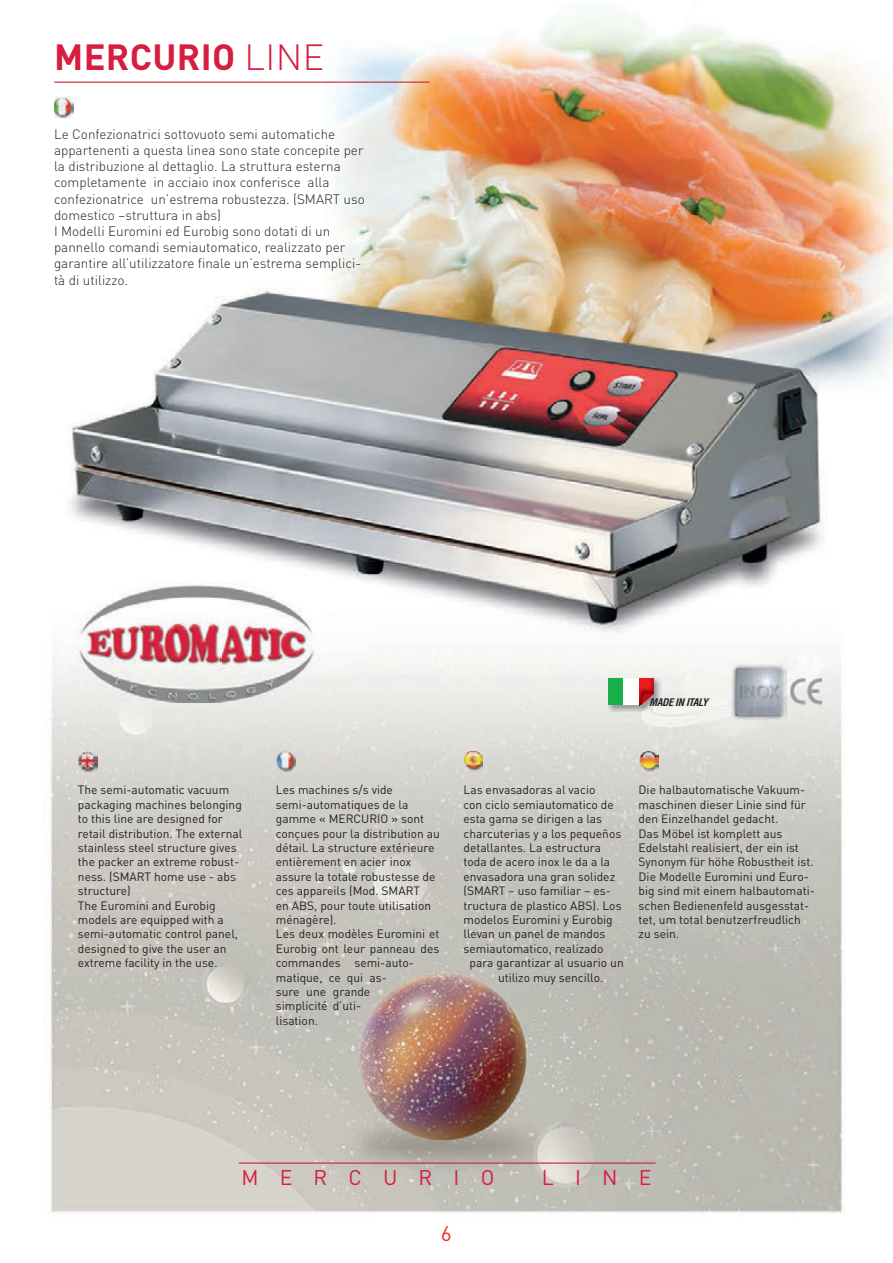
<style>
.page{position:relative;width:893px;height:1263px;background:#fff}
.page>*{position:absolute;margin:0;border:0;box-sizing:border-box;transform-origin:0 0}
.t1{font:700 36px "DIN Pro";letter-spacing:.01em;color:#d71d40}
.t2{font:21px "DIN Pro";letter-spacing:1.01em;color:#d71d40}
.t3{font:21px "DIN Pro";color:#ee2a25}
.t4{font:300 13.5px/16.2px "DIN Pro";color:#231f20}
.t5{font:12px/14.4px "DIN Pro";color:#231f20}
.t6{font:italic 700 condensed 10.2px "Helvetica";color:#231f20}
.s1{font-weight:300}
</style>
<div class="page">
<img style="left:50px;top:13px;width:843px;height:1200px">
<img style="left:54px;top:97px;width:19px;height:22px">
<img style="left:78px;top:751px;width:19px;height:22px">
<img style="left:276px;top:749px;width:19px;height:22px">
<img style="left:463px;top:751px;width:20px;height:22px">
<img style="left:639px;top:751px;width:19px;height:22px">
<img style="left:68px;top:583px;width:258px;height:119px">
<hr style="left:239px;top:1162px;width:417px;height:2px;background:#c2262c">
<img style="left:789px;top:678px;width:33px;height:29px">
<img style="left:728px;top:653px;width:61px;height:69px">
<img style="left:731px;top:663px;width:55px;height:57px">
<img style="left:606px;top:676px;width:56px;height:37px">
<div style="left:622px;top:678px;width:17px;height:27px;background:#fff"></div>
<div style="left:608px;top:678px;width:15px;height:27px;background:#1aaf4d"></div>
<svg style="left:639px;top:678px;width:15px;height:28px"></svg>
<hr style="left:54px;top:82px;width:376px;height:1px;background:#c2262c">
<h1 class="t1" style="left:54px;top:27px;width:272px">MERCURIO <span class="s1">LINE</span></h1>
<p class="t4" style="left:54px;top:125px;width:312px">Le Confezionatrici sottovuoto semi automatiche appartenenti a questa linea sono state concepite per la distribuzione al dettaglio. La struttura esterna completamente in acciaio inox conferisce alla confezionatrice un’estrema robustezza. (SMART uso domestico –struttura in abs)<br>I Modelli Euromini ed Eurobig sono dotati di un pannello comandi semiautomatico, realizzato per garantire all’utilizzatore finale un’estrema semplici&shy;tà di utilizzo.</p>
<p class="t5" style="left:78px;top:782px;width:166px">the semi-automatic vacuum packaging machines belonging to this line are designed for retail distribution. the external stainless steel structure gives the packer an extreme robust&shy;ness. (sMaRt home use - abs structure)<br>the Euromini and Eurobig models are equipped with a semi-automatic control panel, designed to give the user an extreme facility in the use.</p>
<p class="t6" style="left:649px;top:696px;width:63px">MADEINITALY</p>
<p class="t5" style="left:276px;top:782px;width:166px">Les machines s/s vide semi-automatiques de la gamme « MERCURIO » sont conçues pour la distribution au détail. La structure extérieure entièrement en acier inox assure la totale robustesse de ces appareils (Mod. sMaRt<br>en abs, pour toute utilisation ménagère).</p>
<p class="t5" style="left:276px;top:926px;width:165px">Les deux modèles Euromini et<br>Eurobig ont leur panneau des commandes semi-auto&shy;matique, ce qui as-<br>sure une grande<br>simplicité d’uti-<br>lisation.</p>
<p class="t5" style="left:463px;top:782px;width:133px">Las envasadoras al vacio</p>
<p class="t5" style="left:463px;top:796px;width:152px">con ciclo semiautomatico de</p>
<p class="t5" style="left:463px;top:810px;width:140px">esta gama se dirigen a las</p>
<p class="t5" style="left:463px;top:825px;width:159px">charcuterias y a los pequeños</p>
<p class="t5" style="left:463px;top:839px;width:139px">detallantes. La estructura</p>
<p class="t5" style="left:463px;top:854px;width:148px">toda de acero inox le da a la</p>
<p class="t5" style="left:463px;top:868px;width:153px">envasadora una gran solidez</p>
<p class="t5" style="left:463px;top:882px;width:149px">(sMaRt – uso familiar – es-</p>
<p class="t5" style="left:463px;top:897px;width:160px">tructura de plastico abs). Los</p>
<p class="t5" style="left:463px;top:911px;width:151px">modelos Euromini y Eurobig</p>
<p class="t5" style="left:463px;top:926px;width:143px">llevan un panel de mandos</p>
<p class="t5" style="left:463px;top:940px;width:141px">semiautomatico, realizado</p>
<p class="t5" style="left:469px;top:954px;width:156px">para garantizar al usuario un</p>
<p class="t5" style="left:498px;top:969px;width:107px">utilizo muy sencillo.</p>
<p class="t5" style="left:639px;top:782px;width:178px">Die halbautomatische Vakuum&shy;maschinen dieser Linie sind für den Einzelhandel gedacht.<br>Das Möbel ist komplett aus<br>Edelstahl realisiert, der ein ist synonym für höhe Robustheit ist.<br>Die Modelle Euromini und Euro&shy;big sind mit einem halbautomati&shy;schen bedienenfeld ausgesstat&shy;tet, um total benutzerfreudlich zu sein.</p>
<h2 class="t2" style="left:241px;top:1161px;width:254px">MERCURIO</h2>
<h2 class="t2" style="left:542px;top:1161px;width:111px">LINE</h2>
<h2 class="t3" style="left:441px;top:1217px;width:12px">6</h2>
</div>
